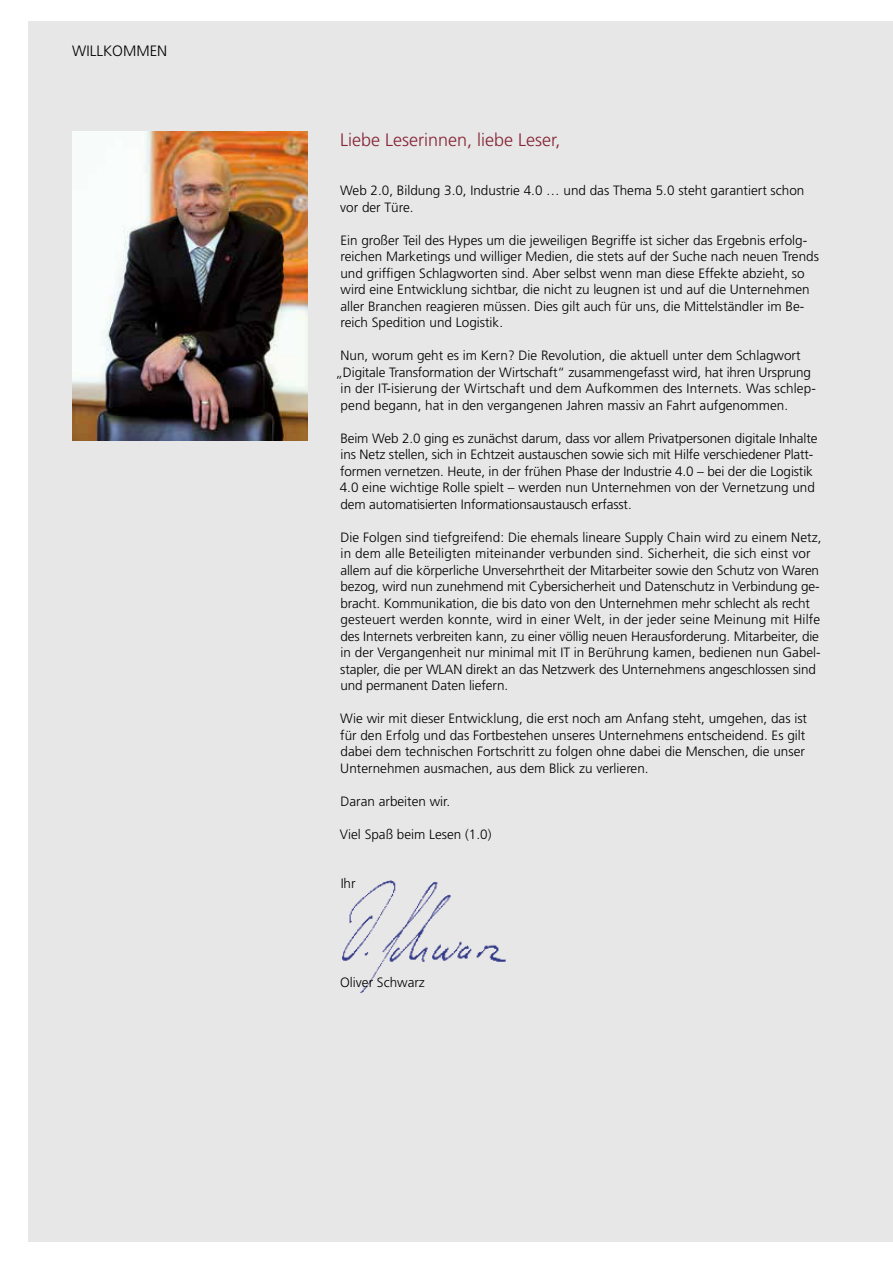
<style>
.page{position:relative;width:893px;height:1263px;background:#fff}
.page>*{position:absolute;margin:0;border:0;box-sizing:border-box;transform-origin:0 0}
.t1{font:300 18px "Frutiger";color:#862535}
.t2{font:300 15px "Frutiger";color:#000}
.t3{font:300 13.5px/16.5px "Frutiger";color:#000}
</style>
<div class="page">
<div style="left:29px;top:21px;width:864px;height:1221px;background:#e7e7e7"></div>
<img style="left:342px;top:880px;width:163px;height:113px">
<img style="left:72px;top:132px;width:236px;height:309px">
<p class="t2" style="left:72px;top:42px;width:96px">WILLKOMMEN</p>
<h1 class="t1" style="left:340px;top:130px;width:222px">Liebe Leserinnen, liebe Leser,</h1>
<p class="t3" style="left:340px;top:182px;width:466px">Web 2.0, Bildung 3.0, Industrie 4.0 … und das Thema 5.0 steht garantiert schon vor der Türe.</p>
<p class="t3" style="left:340px;top:232px;width:480px">Ein großer Teil des Hypes um die jeweiligen Begriffe ist sicher das Ergebnis erfolg&shy;reichen Marketings und williger Medien, die stets auf der Suche nach neuen Trends und griffigen Schlagworten sind. Aber selbst wenn man diese Effekte abzieht, so wird eine Entwicklung sichtbar, die nicht zu leugnen ist und auf die Unternehmen aller Branchen reagieren müssen. Dies gilt auch für uns, die Mittelständler im Be&shy;reich Spedition und Logistik.</p>
<p class="t3" style="left:340px;top:347px;width:462px">Nun, worum geht es im Kern? Die Revolution, die aktuell unter dem Schlagwort</p>
<p class="t3" style="left:336px;top:364px;width:477px">„Digitale Transformation der Wirtschaft“ zusammengefasst wird, hat ihren Ursprung</p>
<p class="t3" style="left:341px;top:380px;width:477px">in der IT-isierung der Wirtschaft und dem Aufkommen des Internets. Was schlep-</p>
<p class="t3" style="left:341px;top:397px;width:449px">pend begann, hat in den vergangenen Jahren massiv an Fahrt aufgenommen.</p>
<p class="t3" style="left:340px;top:430px;width:479px">Beim Web 2.0 ging es zunächst darum, dass vor allem Privatpersonen digitale Inhalte ins Netz stellen, sich in Echtzeit austauschen sowie sich mit Hilfe verschiedener Platt&shy;formen vernetzen. Heute, in der frühen Phase der Industrie 4.0 – bei der die Logistik 4.0 eine wichtige Rolle spielt – werden nun Unternehmen von der Vernetzung und dem automatisierten Informationsaustausch erfasst.</p>
<p class="t3" style="left:340px;top:529px;width:483px">Die Folgen sind tiefgreifend: Die ehemals lineare Supply Chain wird zu einem Netz, in dem alle Beteiligten miteinander verbunden sind. Sicherheit, die sich einst vor allem auf die körperliche Unversehrtheit der Mitarbeiter sowie den Schutz von Waren bezog, wird nun zunehmend mit Cybersicherheit und Datenschutz in Verbindung ge&shy;bracht. Kommunikation, die bis dato von den Unternehmen mehr schlecht als recht gesteuert werden konnte, wird in einer Welt, in der jeder seine Meinung mit Hilfe des Internets verbreiten kann, zu einer völlig neuen Herausforderung. Mitarbeiter, die in der Vergangenheit nur minimal mit IT in Berührung kamen, bedienen nun Gabel&shy;stapler, die per WLAN direkt an das Netzwerk des Unternehmens angeschlossen sind und permanent Daten liefern.</p>
<p class="t3" style="left:340px;top:710px;width:468px">Wie wir mit dieser Entwicklung, die erst noch am Anfang steht, umgehen, das ist für den Erfolg und das Fortbestehen unseres Unternehmens entscheidend. Es gilt dabei dem technischen Fortschritt zu folgen ohne dabei die Menschen, die unser Unternehmen ausmachen, aus dem Blick zu verlieren.</p>
<p class="t3" style="left:340px;top:793px;width:111px">Daran arbeiten wir.</p>
<p class="t3" style="left:340px;top:826px;width:153px">Viel Spaß beim Lesen (1.0)</p>
<p class="t3" style="left:341px;top:875px;width:16px">Ihr</p>
<p class="t3" style="left:340px;top:974px;width:86px">Oliver Schwarz</p>
</div>
